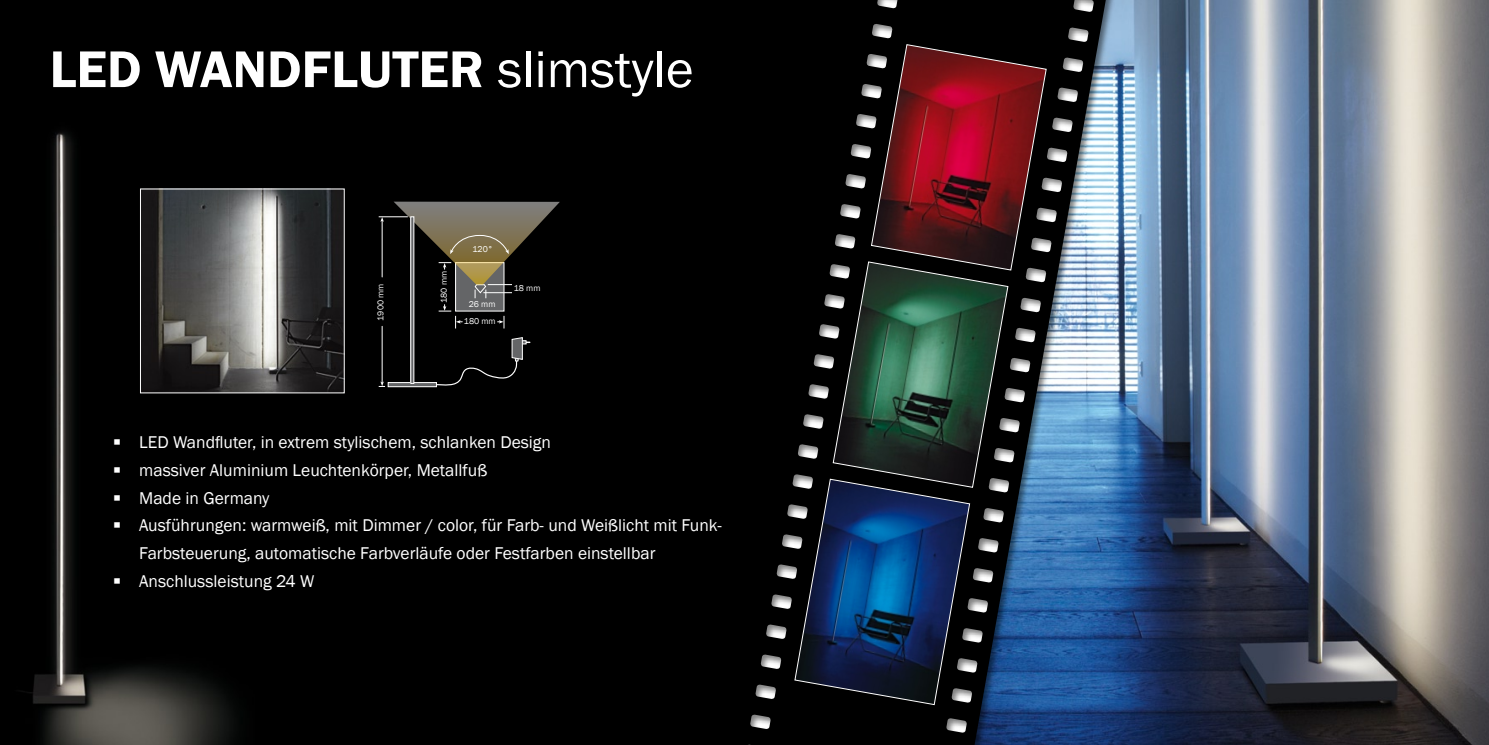
<style>
.page{position:relative;width:1489px;height:745px;background:#fff}
.page>*{position:absolute;margin:0;border:0;box-sizing:border-box;transform-origin:0 0}
.t1{font:600 53.38px "Franklin Gothic";color:#fff}
.t2{font:17.5px/27.7px "Franklin Gothic";color:#fff}
.t3{font:8.75px "Franklin Gothic";color:#fff}
.s1{font-weight:400}
.s2{font-size:24.5px}
</style>
<div class="page">
<div style="left:0;top:0;width:1488px;height:744px;background:#000"></div>
<svg style="left:1313px;top:0;width:175px;height:744px;background:#888a8d"></svg>
<svg style="left:380px;top:217px;width:4px;height:5px"></svg>
<hr style="left:382px;top:220px;width:1px;height:57px;background:#fff">
<hr style="left:382px;top:326px;width:1px;height:56px;background:#fff">
<hr style="left:388px;top:382px;width:48px;height:4px;background:#646567">
<div style="left:388px;top:382px;width:49px;height:5px;border:1px solid #fff"></div>
<svg style="left:378px;top:381px;width:7px;height:6px"></svg>
<hr style="left:378px;top:216px;width:30px;height:1px;background:#fff">
<div style="left:455px;top:262px;width:49px;height:49px;background:#646567"></div>
<svg style="left:497px;top:315px;width:7px;height:13px"></svg>
<svg style="left:438px;top:304px;width:24px;height:24px"></svg>
<svg style="left:434px;top:337px;width:96px;height:50px"></svg>
<svg style="left:393px;top:201px;width:167px;height:97px"></svg>
<div style="left:410px;top:216px;width:4px;height:167px;border:1px solid #fff"></div>
<img style="left:750px;top:0;width:554px;height:744px">
<img style="left:794px;top:44px;width:252px;height:660px">
<img style="left:22px;top:132px;width:232px;height:612px">
<img style="left:142px;top:191px;width:200px;height:200px">
<h1 class="t1" style="left:50px;top:36px;width:645px">LED WANDFLUTER <span class="s1">slimstyle</span></h1>
<p class="t3" style="left:472px;top:243px;width:22px">120°</p>
<p class="t3" style="left:438px;top:302px;width:33px;rotate:-90deg">180 mm</p>
<p class="t3" style="left:375px;top:320px;width:38px;rotate:-90deg">1900 mm</p>
<p class="t3" style="left:514px;top:283px;width:28px">18 mm</p>
<p class="t3" style="left:469px;top:298px;width:28px">26 mm</p>
<p class="t3" style="left:464px;top:315px;width:33px">180 mm</p>
<p class="t2" style="left:113px;top:429px;width:439px"><span class="s2">▪</span> LED Wandfluter, in extrem stylischem, schlanken Design</p>
<p class="t2" style="left:113px;top:456px;width:376px"><span class="s2">▪</span> massiver Aluminium Leuchtenkörper, Metallfuß</p>
<p class="t2" style="left:113px;top:484px;width:158px"><span class="s2">▪</span> Made in Germany</p>
<p class="t2" style="left:139px;top:512px;width:584px;text-indent:-26px"><span class="s2">▪</span> Ausführungen: warmweiß, mit Dimmer / color, für Farb- und Weißlicht mit Funk-<br>Farbsteuerung, automatische Farbverläufe oder Festfarben einstellbar</p>
<p class="t2" style="left:113px;top:567px;width:203px"><span class="s2">▪</span> Anschlussleistung 24 W</p>
</div>
